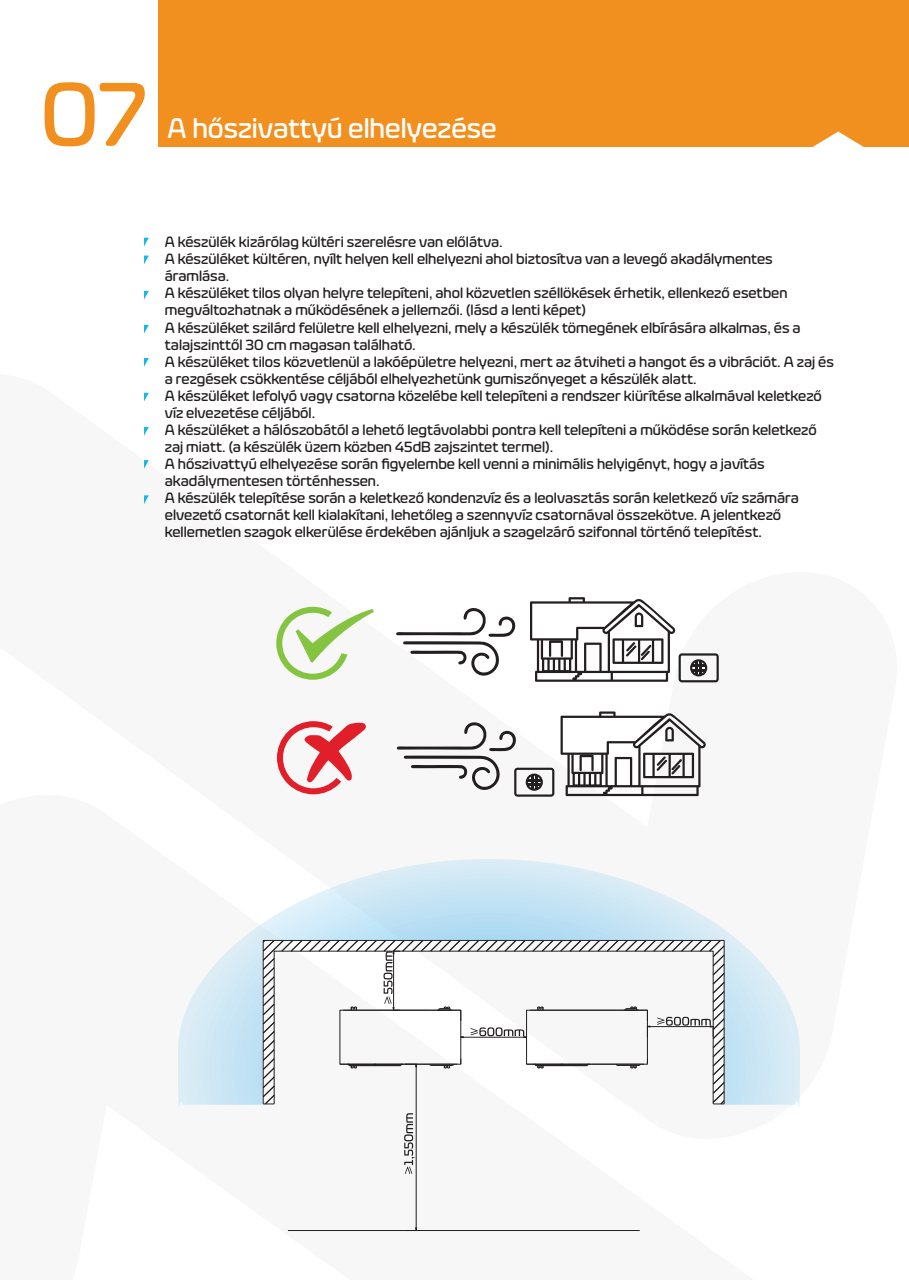
<style>
.page{position:relative;width:909px;height:1280px;background:#fff}
.page>*{position:absolute;margin:0;border:0;box-sizing:border-box;transform-origin:0 0}
.t1{font:500 91.95px "Eurosoft W03";color:#f2901f}
.t2{font:500 28.5px "Eurosoft W03";color:#fff}
.t3{font:500 15px/17.1px "Eurosoft W03";color:#231f20}
</style>
<div class="page">
<div style="left:158px;top:0;width:751px;height:147px;background:#f2901f"></div>
<svg style="left:144px;top:238px;width:5px;height:8px"></svg>
<svg style="left:144px;top:255px;width:5px;height:9px"></svg>
<svg style="left:144px;top:291px;width:5px;height:8px"></svg>
<svg style="left:144px;top:325px;width:5px;height:8px"></svg>
<svg style="left:144px;top:358px;width:5px;height:9px"></svg>
<svg style="left:144px;top:427px;width:5px;height:8px"></svg>
<svg style="left:144px;top:460px;width:5px;height:9px"></svg>
<svg style="left:144px;top:495px;width:5px;height:9px"></svg>
<svg style="left:144px;top:393px;width:5px;height:8px"></svg>
<svg style="left:813px;top:131px;width:51px;height:16px"></svg>
<svg style="left:276px;top:607px;width:98px;height:72px"></svg>
<svg style="left:277px;top:721px;width:89px;height:73px"></svg>
<svg style="left:561px;top:711px;width:145px;height:85px"></svg>
<svg style="left:396px;top:608px;width:120px;height:68px"></svg>
<svg style="left:530px;top:597px;width:189px;height:85px"></svg>
<svg style="left:397px;top:722px;width:157px;height:74px"></svg>
<img style="left:179px;top:860px;width:621px;height:246px">
<hr style="left:288px;top:1230px;width:352px;height:1px;background:#231f20">
<hr style="left:416px;top:1066px;width:1px;height:161px;background:#231f20">
<svg style="left:404px;top:1113px;width:11px;height:61px"></svg>
<svg style="left:263px;top:940px;width:461px;height:164px"></svg>
<h1 class="t1" style="left:40px;top:62px;width:108px">07</h1>
<h2 class="t2" style="left:168px;top:112px;width:331px">A hőszivattyú elhelyezése</h2>
<p class="t3" style="left:165px;top:233px;width:671px">A készülék kizárólag kültéri szerelésre van előlátva.<br>A készüléket kültéren, nyílt helyen kell elhelyezni ahol biztosítva van a levegő akadálymentes áramlása.<br>A készüléket tilos olyan helyre telepíteni, ahol közvetlen széllökések érhetik, ellenkező esetben megváltozhatnak a működésének a jellemzői. (lásd a lenti képet)<br>A készüléket szilárd felületre kell elhelyezni, mely a készülék tömegének elbírására alkalmas, és a talajszinttől 30 cm magasan található.<br>A készüléket tilos közvetlenül a lakóépületre helyezni, mert az átviheti a hangot és a vibrációt. A zaj és a rezgések csökkentése céljából elhelyezhetünk gumiszőnyeget a készülék alatt.<br>A készüléket lefolyó vagy csatorna közelébe kell telepíteni a rendszer kiürítése alkalmával keletkező víz elvezetése céljából.<br>A készüléket a hálószobától a lehető legtávolabbi pontra kell telepíteni a működése során keletkező zaj miatt. (a készülék üzem közben 45dB zajszintet termel).<br>A hőszivattyú elhelyezése során figyelembe kell venni a minimális helyigényt, hogy a javítás akadálymentesen történhessen.<br>A készülék telepítése során a keletkező kondenzvíz és a leolvasztás során keletkező víz számára elvezető csatornát kell kialakítani, lehetőleg a szennyvíz csatornával összekötve. A jelentkező kellemetlen szagok elkerülése érdekében ajánljuk a szagelzáró szifonnal történő telepítést.</p>
</div>
